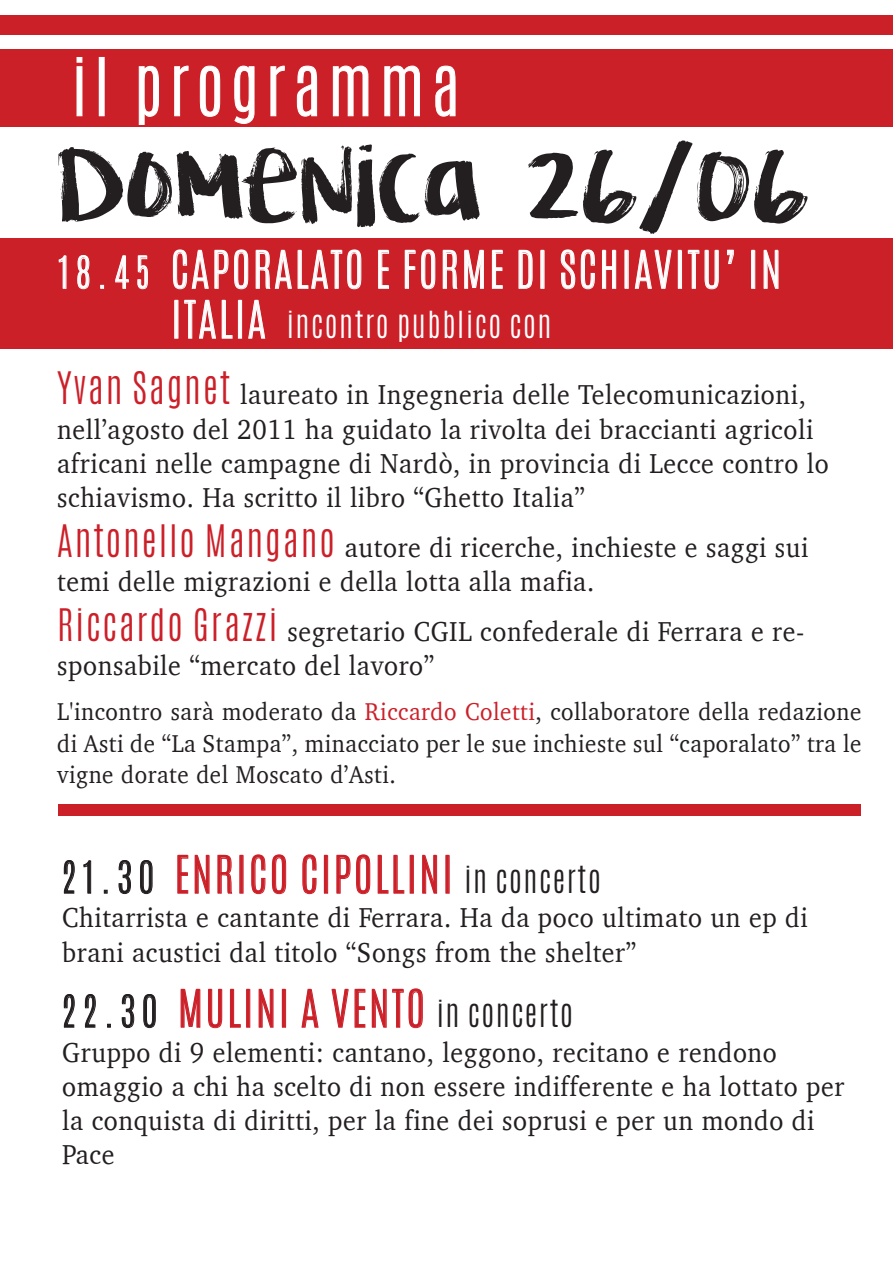
<style>
.page{position:relative;width:893px;height:1263px;background:#fff}
.page>*{position:absolute;margin:0;border:0;box-sizing:border-box;transform-origin:0 0}
.t1{font:88.2px "KG Lifeis Messy";color:#231f20}
.t2{font:300 67.05px "Antonio";letter-spacing:.1em;color:#fff}
.t3{font:300 43.65px "Antonio";letter-spacing:.05em;color:#cc2029}
.t4{font:300 43.65px "Antonio";letter-spacing:.05em;color:#fff}
.t5{font:300 31.2px "Antonio";letter-spacing:.05em;color:#fff}
.t6{font:28.05px/34.2px "Charter";letter-spacing:.025em;color:#231f20;scale:.92 1}
.t7{font:24.9px/31.2px "Charter";letter-spacing:.025em;color:#231f20;text-align:justify;scale:.92 1}
.s1{font-size:37.35px}
.s2{font-size:43.65px}
.s3{font-family:"Antonio";font-weight:300;font-size:37.35px;color:#cc2029}
.s4{color:#cc2029}
.s5{font-size:37.35px;color:#231f20}
.s6{font-size:31.2px;color:#231f20}
</style>
<div class="page">
<div style="left:0;top:49px;width:893px;height:77px;background:#cc2029"></div>
<div style="left:0;top:15px;width:893px;height:20px;background:#cc2029"></div>
<svg style="left:76px;top:57px;width:7px;height:60px"></svg>
<div style="left:99px;top:57px;width:6px;height:59px;border:1px solid #fff"></div>
<svg style="left:138px;top:66px;width:21px;height:59px"></svg>
<svg style="left:174px;top:65px;width:15px;height:52px"></svg>
<svg style="left:200px;top:65px;width:20px;height:52px"></svg>
<svg style="left:234px;top:65px;width:21px;height:59px"></svg>
<svg style="left:270px;top:65px;width:15px;height:52px"></svg>
<svg style="left:297px;top:65px;width:20px;height:52px"></svg>
<svg style="left:333px;top:65px;width:36px;height:52px"></svg>
<svg style="left:384px;top:65px;width:36px;height:52px"></svg>
<svg style="left:435px;top:65px;width:21px;height:52px"></svg>
<div style="left:58px;top:804px;width:802px;height:12px;background:#cc2029"></div>
<svg style="left:64px;top:860px;width:11px;height:33px"></svg>
<svg style="left:84px;top:861px;width:7px;height:32px"></svg>
<svg style="left:119px;top:860px;width:12px;height:34px"></svg>
<svg style="left:140px;top:860px;width:12px;height:34px"></svg>
<svg style="left:177px;top:855px;width:33px;height:39px"></svg>
<svg style="left:217px;top:855px;width:16px;height:39px"></svg>
<svg style="left:251px;top:854px;width:15px;height:40px"></svg>
<svg style="left:272px;top:854px;width:14px;height:40px"></svg>
<svg style="left:302px;top:854px;width:15px;height:40px"></svg>
<div style="left:324px;top:855px;width:4px;height:38px;border:1px solid #cc2029"></div>
<svg style="left:336px;top:854px;width:34px;height:40px"></svg>
<svg style="left:377px;top:855px;width:28px;height:39px"></svg>
<div style="left:410px;top:855px;width:4px;height:38px;border:1px solid #cc2029"></div>
<svg style="left:422px;top:855px;width:15px;height:39px"></svg>
<svg style="left:64px;top:994px;width:11px;height:33px"></svg>
<svg style="left:85px;top:994px;width:11px;height:33px"></svg>
<svg style="left:107px;top:1024px;width:4px;height:3px"></svg>
<svg style="left:122px;top:994px;width:12px;height:34px"></svg>
<svg style="left:143px;top:994px;width:13px;height:34px"></svg>
<svg style="left:180px;top:989px;width:21px;height:39px"></svg>
<svg style="left:208px;top:989px;width:14px;height:39px"></svg>
<svg style="left:230px;top:989px;width:11px;height:39px"></svg>
<div style="left:246px;top:989px;width:4px;height:38px;border:1px solid #cc2029"></div>
<svg style="left:258px;top:989px;width:16px;height:39px"></svg>
<div style="left:282px;top:989px;width:4px;height:38px;border:1px solid #cc2029"></div>
<svg style="left:301px;top:989px;width:18px;height:39px"></svg>
<svg style="left:331px;top:989px;width:35px;height:39px"></svg>
<svg style="left:372px;top:988px;width:51px;height:40px"></svg>
<div style="left:0;top:239px;width:893px;height:110px;background:#cc2029"></div>
<svg style="left:59px;top:256px;width:7px;height:33px"></svg>
<svg style="left:77px;top:255px;width:12px;height:34px"></svg>
<svg style="left:115px;top:256px;width:14px;height:33px"></svg>
<svg style="left:138px;top:256px;width:10px;height:33px"></svg>
<svg style="left:173px;top:249px;width:75px;height:40px"></svg>
<svg style="left:255px;top:249px;width:107px;height:40px"></svg>
<svg style="left:378px;top:250px;width:11px;height:39px"></svg>
<svg style="left:405px;top:250px;width:31px;height:39px"></svg>
<svg style="left:442px;top:250px;width:16px;height:39px"></svg>
<svg style="left:464px;top:250px;width:20px;height:39px"></svg>
<svg style="left:492px;top:250px;width:11px;height:39px"></svg>
<svg style="left:518px;top:250px;width:15px;height:39px"></svg>
<svg style="left:560px;top:250px;width:15px;height:39px"></svg>
<svg style="left:581px;top:250px;width:14px;height:39px"></svg>
<svg style="left:602px;top:250px;width:14px;height:39px"></svg>
<div style="left:625px;top:250px;width:4px;height:39px;border:1px solid #fff"></div>
<svg style="left:634px;top:250px;width:38px;height:39px"></svg>
<div style="left:678px;top:250px;width:4px;height:39px;border:1px solid #fff"></div>
<svg style="left:688px;top:250px;width:31px;height:40px"></svg>
<svg style="left:727px;top:250px;width:7px;height:14px"></svg>
<div style="left:751px;top:250px;width:4px;height:39px;border:1px solid #fff"></div>
<svg style="left:763px;top:250px;width:16px;height:39px"></svg>
<div style="left:174px;top:300px;width:4px;height:39px;border:1px solid #fff"></div>
<svg style="left:184px;top:300px;width:49px;height:39px"></svg>
<div style="left:238px;top:300px;width:4px;height:39px;border:1px solid #fff"></div>
<svg style="left:248px;top:300px;width:18px;height:39px"></svg>
<h2 class="t2" style="left:72px;top:39px;width:390px">il programma</h2>
<h1 class="t1" style="left:57px;top:118px;width:753px">Domenica 26/06</h1>
<h3 class="t4" style="left:59px;top:238px;width:724px"><span class="s1">18.45</span> CAPORALATO E FORME DI SCHIAVITU’ IN</h3>
<p class="t5" style="left:171px;top:302px;width:382px"><span class="s2">ITALIA</span> incontro pubblico con</p>
<p class="t6" style="left:57px;top:377px;width:840px"><span class="s3">Yvan Sagnet</span> laureato in Ingegneria delle Telecomunicazioni, nell’agosto del 2011 ha guidato la rivolta dei braccianti agricoli africani nelle campagne di Nardò, in provincia di Lecce contro lo schiavismo. Ha scritto il libro “Ghetto Italia”</p>
<p class="t6" style="left:57px;top:530px;width:818px"><span class="s3">Antonello Mangano</span> autore di ricerche, inchieste e saggi sui temi delle migrazioni e della lotta alla mafia.</p>
<p class="t6" style="left:57px;top:614px;width:814px"><span class="s3">Riccardo Grazzi</span> segretario CGIL confederale di Ferrara e re&shy;sponsabile “mercato del lavoro”</p>
<p class="t7" style="left:57px;top:696px;width:876px">L'incontro sarà moderato da <span class="s4">Riccardo Coletti</span>, collaboratore della redazione di Asti de “La Stampa”, minacciato per le sue inchieste sul “caporalato” tra le vigne dorate del Moscato d’Asti.</p>
<h3 class="t3" style="left:62px;top:843px;width:540px"><span class="s5">21.30</span> ENRICO CIPOLLINI <span class="s6">in concerto</span></h3>
<p class="t6" style="left:62px;top:900px;width:812px">Chitarrista e cantante di Ferrara. Ha da poco ultimato un ep di brani acustici dal titolo “Songs from the shelter”</p>
<h3 class="t3" style="left:62px;top:977px;width:512px"><span class="s5">22.30</span> MULINI A VENTO <span class="s6">in concerto</span></h3>
<p class="t6" style="left:62px;top:1034px;width:852px">Gruppo di 9 elementi: cantano, leggono, recitano e rendono omaggio a chi ha scelto di non essere indifferente e ha lottato per la conquista di diritti, per la fine dei soprusi e per un mondo di Pace</p>
</div>
